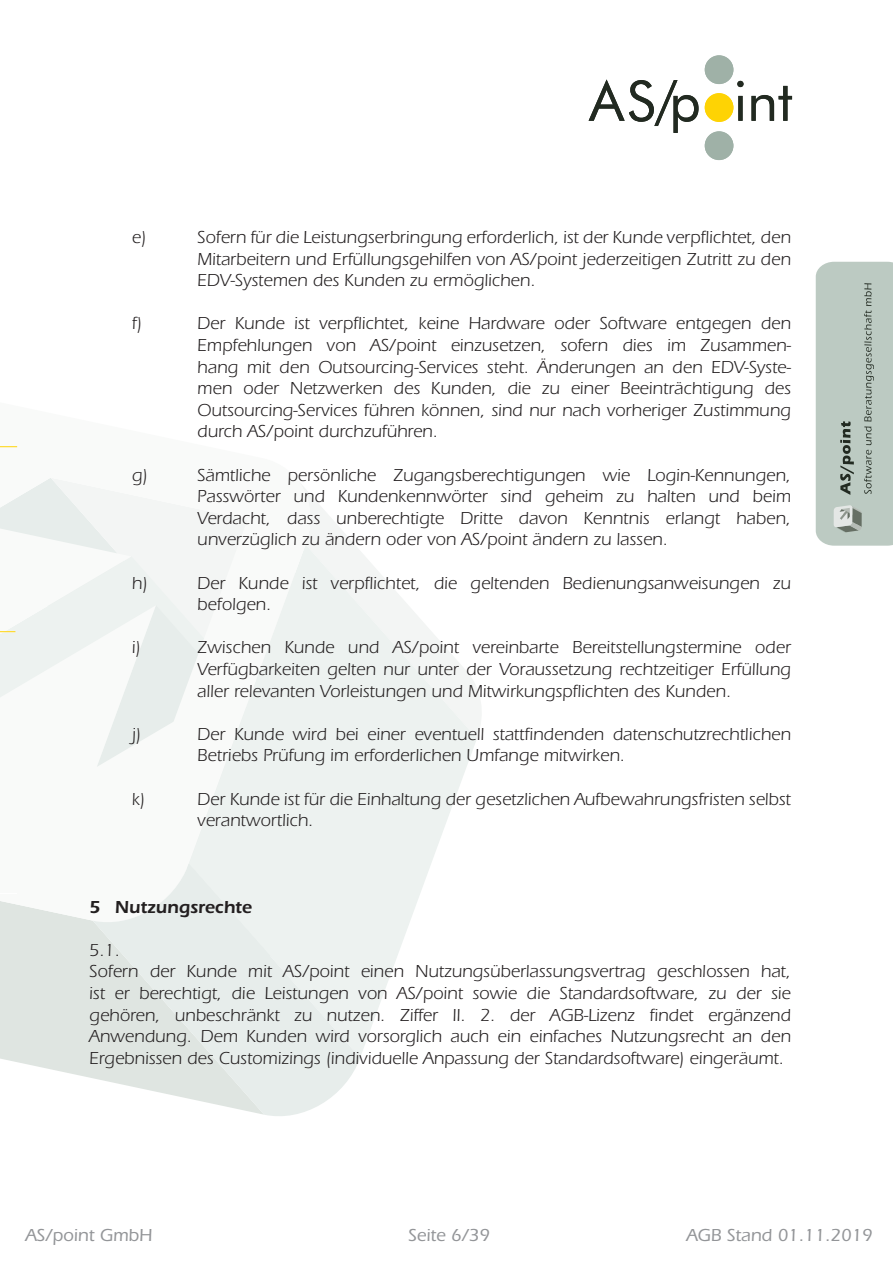
<style>
.page{position:relative;width:893px;height:1263px;background:#fff}
.page>*{position:absolute;margin:0;border:0;box-sizing:border-box;transform-origin:0 0}
.t1{font:18px/21.6px "ITC Eras Std";color:#231f20;text-align:justify}
.t2{font:500 18px "ITC Eras Std";color:#939598}
.t3{font:600 18px "ITC Eras Std";color:#231f20}
</style>
<div class="page">
<svg style="left:320px;top:506px;width:161px;height:230px"></svg>
<div style="left:0;top:929px;width:93px;height:149px;background:#dfe5e1"></div>
<svg style="left:320px;top:544px;width:157px;height:513px;fill:#edf2f0"></svg>
<svg style="left:0;top:446px;width:320px;height:483px"></svg>
<svg style="left:93px;top:864px;width:267px;height:252px;background:#e9eeec"></svg>
<svg style="left:0;top:446px;width:17px;height:1px"></svg>
<svg style="left:0;top:631px;width:15px;height:1px"></svg>
<svg style="left:589px;top:79px;width:109px;height:54px"></svg>
<svg style="left:737px;top:81px;width:6px;height:40px"></svg>
<svg style="left:751px;top:86px;width:41px;height:35px"></svg>
<div style="left:705px;top:93px;width:28px;height:29px;background:#fed304;border-radius:50%"></div>
<div style="left:705px;top:55px;width:28px;height:29px;background:#9fb1a7;border-radius:50%"></div>
<div style="left:705px;top:131px;width:28px;height:29px;background:#9fb1a7;border-radius:50%"></div>
<svg style="left:816px;top:262px;width:77px;height:284px;background:#b6c4bc"></svg>
<p class="t1" style="left:132px;top:226px;width:16px">e)</p>
<p class="t1" style="left:197px;top:226px;width:595px">Sofern für die Leistungserbringung erforderlich, ist der Kunde verpflichtet, den Mitarbeitern und Erfüllungsgehilfen von AS/point jederzeitigen Zutritt zu den EDV-Systemen des Kunden zu ermöglichen.</p>
<p class="t1" style="left:132px;top:313px;width:11px">f)</p>
<p class="t1" style="left:197px;top:313px;width:595px">Der Kunde ist verpflichtet, keine Hardware oder Software entgegen den Empfehlungen von AS/point einzusetzen, sofern dies im Zusammen&shy;hang mit den Outsourcing-Services steht. Änderungen an den EDV-Syste&shy;men oder Netzwerken des Kunden, die zu einer Beeinträchtigung des Outsourcing-Services führen können, sind nur nach vorheriger Zustimmung durch AS/point durchzuführen.</p>
<p class="t1" style="left:132px;top:464px;width:17px">g)</p>
<p class="t1" style="left:197px;top:464px;width:595px">Sämtliche persönliche Zugangsberechtigungen wie Login-Kennungen, Passwörter und Kundenkennwörter sind geheim zu halten und beim Verdacht, dass unberechtigte Dritte davon Kenntnis erlangt haben, unverzüglich zu ändern oder von AS/point ändern zu lassen.</p>
<p class="t1" style="left:132px;top:572px;width:17px">h)</p>
<p class="t1" style="left:197px;top:572px;width:595px">Der Kunde ist verpflichtet, die geltenden Bedienungsanweisungen zu befolgen.</p>
<p class="t1" style="left:132px;top:637px;width:10px">i)</p>
<p class="t1" style="left:197px;top:637px;width:595px">Zwischen Kunde und AS/point vereinbarte Bereitstellungstermine oder Verfügbarkeiten gelten nur unter der Voraussetzung rechtzeitiger Erfüllung aller relevanten Vorleistungen und Mitwirkungspflichten des Kunden.</p>
<p class="t1" style="left:132px;top:723px;width:11px">j)</p>
<p class="t1" style="left:197px;top:723px;width:595px">Der Kunde wird bei einer eventuell stattfindenden datenschutzrechtlichen<br>Betriebs Prüfung im erforderlichen Umfange mitwirken.</p>
<p class="t1" style="left:132px;top:788px;width:15px">k)</p>
<p class="t1" style="left:197px;top:788px;width:595px">Der Kunde ist für die Einhaltung der gesetzlichen Aufbewahrungsfristen selbst verantwortlich.</p>
<p class="t3" style="left:89px;top:896px;width:164px">5 Nutzungsrechte</p>
<p class="t1" style="left:89px;top:939px;width:703px;text-align:left">5.1.<br>Sofern der Kunde mit AS/point einen Nutzungsüberlassungsvertrag geschlossen hat, ist er berechtigt, die Leistungen von AS/point sowie die Standardsoftware, zu der sie gehören, unbeschränkt zu nutzen. Ziffer II. 2. der AGB-Lizenz findet ergänzend Anwendung. Dem Kunden wird vorsorglich auch ein einfaches Nutzungsrecht an den Ergebnissen des Customizings (individuelle Anpassung der Standardsoftware) eingeräumt.</p>
<p class="t2" style="left:25px;top:1225px;width:128px">AS/point GmbH</p>
<p class="t2" style="left:408px;top:1225px;width:83px">Seite 6/39</p>
<p class="t2" style="left:686px;top:1225px;width:188px">AGB Stand 01.11.2019</p>
</div>
